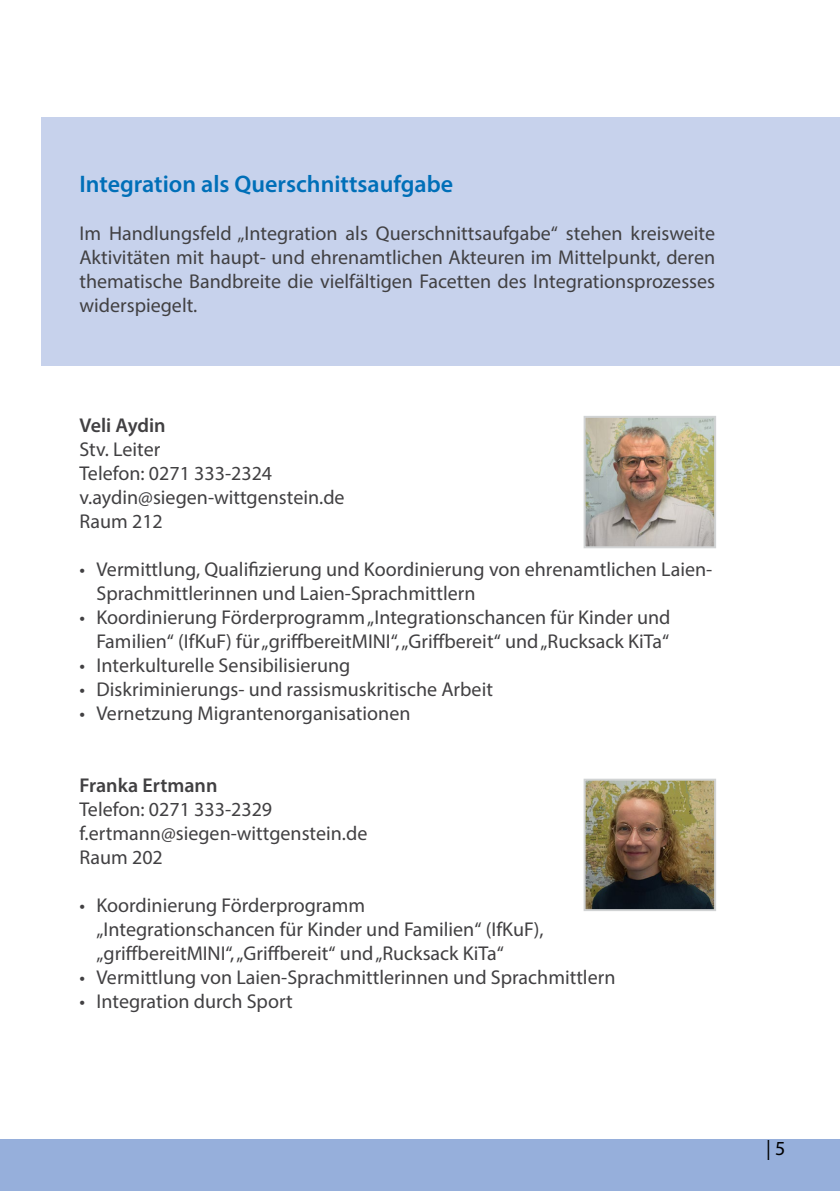
<style>
.page{position:relative;width:840px;height:1191px;background:#fff}
.page>*{position:absolute;margin:0;border:0;box-sizing:border-box;transform-origin:0 0}
.t1{font:600 24px "Myriad Pro";color:#006fb8}
.t2{font:20px/24px "Myriad Pro";color:#414042}
.t3{font:600 20px "Myriad Pro";color:#414042}
.t4{font:20px "Myriad Pro";color:#000}
</style>
<div class="page">
<div style="left:0;top:1140px;width:839px;height:51px;background:#96afdb"></div>
<div style="left:41px;top:118px;width:798px;height:248px;background:#c7d2ec"></div>
<img style="left:586px;top:419px;width:126px;height:126px">
<div style="left:583px;top:416px;width:132px;height:132px;border:2px solid #d1d3d4"></div>
<img style="left:586px;top:781px;width:126px;height:127px">
<div style="left:583px;top:778px;width:132px;height:133px;border:2px solid #d1d3d4"></div>
<p class="t1" style="left:79px;top:169px;width:375px">Integration als Querschnittsaufgabe</p>
<p class="t2" style="left:79px;top:221px;width:636px;text-align:justify">Im Handlungsfeld „Integration als Querschnittsaufgabe“ stehen kreisweite Aktivitäten mit haupt- und ehrenamtlichen Akteuren im Mittelpunkt, deren thematische Bandbreite die vielfältigen Facetten des Integrationsprozesses widerspiegelt.</p>
<p class="t3" style="left:79px;top:413px;width:88px">Veli Aydin</p>
<p class="t2" style="left:79px;top:437px;width:266px">Stv. Leiter<br>Telefon: 0271 333-2324 v.aydin@siegen-wittgenstein.de<br>Raum 212</p>
<p class="t2" style="left:96px;top:557px;width:617px;text-indent:-17px">• Vermittlung, Qualifizierung und Koordinierung von ehrenamtlichen Laien-<br>Sprachmittlerinnen und Laien-Sprachmittlern</p>
<p class="t2" style="left:79px;top:605px;width:592px;text-align:right">• Koordinierung Förderprogramm „Integrationschancen für Kinder und<br>Familien“ (IfKuF) für „griffbereitMINI“, „Griffbereit“ und „Rucksack KiTa“</p>
<p class="t2" style="left:79px;top:653px;width:272px">• Interkulturelle Sensibilisierung</p>
<p class="t2" style="left:79px;top:677px;width:415px">• Diskriminierungs- und rassismuskritische Arbeit</p>
<p class="t2" style="left:79px;top:701px;width:332px">• Vernetzung Migrantenorganisationen</p>
<p class="t3" style="left:79px;top:773px;width:139px">Franka Ertmann</p>
<p class="t2" style="left:79px;top:797px;width:289px">Telefon: 0271 333-2329 f.ertmann@siegen-wittgenstein.de<br>Raum 202</p>
<p class="t2" style="left:96px;top:893px;width:448px;text-indent:-17px">• Koordinierung Förderprogramm „Integrationschancen für Kinder und Familien“ (IfKuF), „griffbereitMINI“, „Griffbereit“ und „Rucksack KiTa“</p>
<p class="t2" style="left:79px;top:965px;width:537px">• Vermittlung von Laien-Sprachmittlerinnen und Sprachmittlern</p>
<p class="t2" style="left:79px;top:989px;width:214px">• Integration durch Sport</p>
<p class="t4" style="left:765px;top:1135px;width:21px">| 5</p>
</div>
